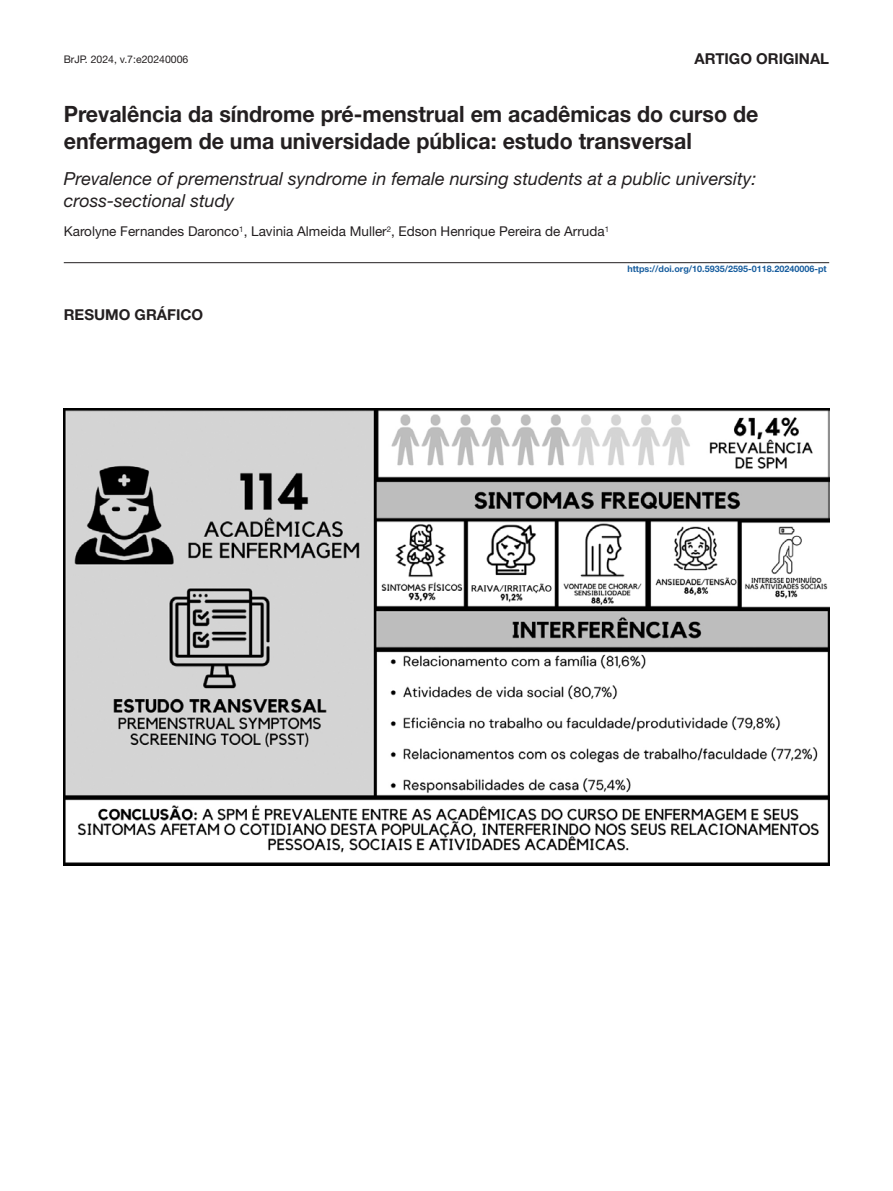
<style>
.page{position:relative;width:893px;height:1191px;background:#fff}
.page>*{position:absolute;margin:0;border:0;box-sizing:border-box;transform-origin:0 0}
.t1{font:700 22.5px/27px "Helvetica Neue LT Std";color:#231f20;scale:.95 1}
.t2{font:italic 18px/22.5px "Helvetica Neue LT Std";color:#231f20}
.t3{font:700 15px "Helvetica Neue LT Std";color:#231f20}
.t4{font:13.5px "Helvetica Neue LT Std";color:#231f20}
.t5{font:10.5px "Helvetica Neue LT Std";color:#231f20}
.t6{font:700 9px "Helvetica Neue LT Std";color:#175d9e}
</style>
<div class="page">
<hr style="left:64px;top:262px;width:765px;height:1px;background:#231f20">
<img style="left:64px;top:408px;width:765px;height:458px">
<p class="t5" style="left:64px;top:53px;width:126px">BrJP. 2024, v.7:e20240006</p>
<p class="t3" style="left:694px;top:49px;width:136px">ARTIGO ORIGINAL</p>
<p class="t1" style="left:64px;top:100px;width:733px">Prevalência da síndrome pré-menstrual em acadêmicas do curso de enfermagem de uma universidade pública: estudo transversal</p>
<p class="t2" style="left:64px;top:167px;width:694px">Prevalence of premenstrual syndrome in female nursing students at a public university: cross-sectional study</p>
<p class="t4" style="left:64px;top:223px;width:547px">Karolyne Fernandes Daronco<sup>1</sup>, Lavinia Almeida Muller<sup>2</sup>, Edson Henrique Pereira de Arruda<sup>1</sup></p>
<p class="t3" style="left:64px;top:306px;width:141px">RESUMO GRÁFICO</p>
<p class="t6" style="left:627px;top:263px;width:201px">https://doi.org/10.5935/2595-0118.20240006-pt</p>
</div>
